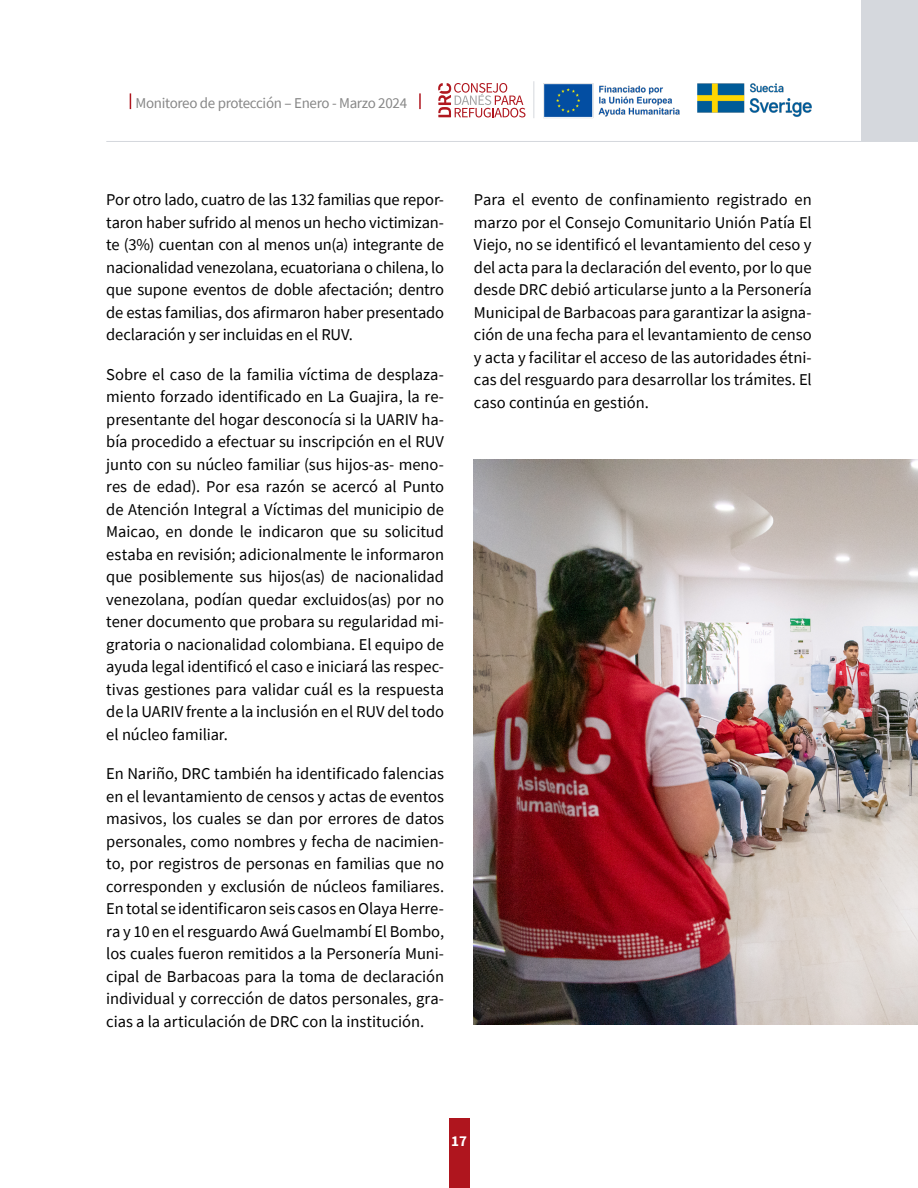
<style>
.page{position:relative;width:918px;height:1188px;background:#fff}
.page>*{position:absolute;margin:0;border:0;box-sizing:border-box;transform-origin:0 0}
.t1{font:16.5px/22.5px "Source Sans Pro";letter-spacing:-.005em;color:#000;text-align:justify}
.t2{font:15px "Source Sans Pro";letter-spacing:-.02em;color:#878787}
.t3{font:700 15px "Source Sans Pro";color:#fff}
</style>
<div class="page">
<div style="left:449px;top:1118px;width:21px;height:70px;background:#af151e"></div>
<svg style="left:130px;top:93px;width:1px;height:16px"></svg>
<svg style="left:419px;top:93px;width:2px;height:16px"></svg>
<div style="left:861px;top:0;width:57px;height:141px;background:#d5d8dd"></div>
<hr style="left:106px;top:141px;width:812px;height:1px;background:#d5d8dd">
<img style="left:697px;top:83px;width:115px;height:34px">
<img style="left:543px;top:83px;width:137px;height:35px">
<hr style="left:533px;top:81px;width:1px;height:37px;background:#d5d8dd">
<svg style="left:438px;top:83px;width:87px;height:34px"></svg>
<img style="left:474px;top:459px;width:444px;height:566px">
<p class="t2" style="left:135px;top:93px;width:273px">Monitoreo de protección – Enero - Marzo 2024</p>
<p class="t1" style="left:106px;top:188px;width:339px">Por otro lado, cuatro de las 132 familias que repor&shy;taron haber sufrido al menos un hecho victimizan&shy;te (3%) cuentan con al menos un(a) integrante de nacionalidad venezolana, ecuatoriana o chilena, lo que supone eventos de doble afectación; dentro de estas familias, dos afirmaron haber presentado declaración y ser incluidas en el RUV.</p>
<p class="t1" style="left:106px;top:363px;width:339px">Sobre el caso de la familia víctima de desplaza&shy;miento forzado identificado en La Guajira, la re&shy;presentante del hogar desconocía si la UARIV ha&shy;bía procedido a efectuar su inscripción en el RUV junto con su núcleo familiar (sus hijos-as- meno&shy;res de edad). Por esa razón se acercó al Punto de Atención Integral a Víctimas del municipio de Maicao, en donde le indicaron que su solicitud estaba en revisión; adicionalmente le informaron que posiblemente sus hijos(as) de nacionalidad venezolana, podían quedar excluidos(as) por no tener documento que probara su regularidad mi&shy;gratoria o nacionalidad colombiana. El equipo de ayuda legal identificó el caso e iniciará las respec&shy;tivas gestiones para validar cuál es la respuesta de la UARIV frente a la inclusión en el RUV del todo el núcleo familiar.</p>
<p class="t1" style="left:106px;top:763px;width:339px">En Nariño, DRC también ha identificado falencias en el levantamiento de censos y actas de eventos masivos, los cuales se dan por errores de datos personales, como nombres y fecha de nacimien&shy;to, por registros de personas en familias que no corresponden y exclusión de núcleos familiares.<br>En total se identificaron seis casos en Olaya Herre&shy;ra y 10 en el resguardo Awá Guelmambí El Bombo, los cuales fueron remitidos a la Personería Muni&shy;cipal de Barbacoas para la toma de declaración individual y corrección de datos personales, gra&shy;cias a la articulación de DRC con la institución.</p>
<p class="t1" style="left:474px;top:189px;width:339px">Para el evento de confinamiento registrado en marzo por el Consejo Comunitario Unión Patía El Viejo, no se identificó el levantamiento del ceso y del acta para la declaración del evento, por lo que desde DRC debió articularse junto a la Personería Municipal de Barbacoas para garantizar la asigna&shy;ción de una fecha para el levantamiento de censo y acta y facilitar el acceso de las autoridades étni&shy;cas del resguardo para desarrollar los trámites. El caso continúa en gestión.</p>
<p class="t3" style="left:451px;top:1131px;width:17px">17</p>
</div>
